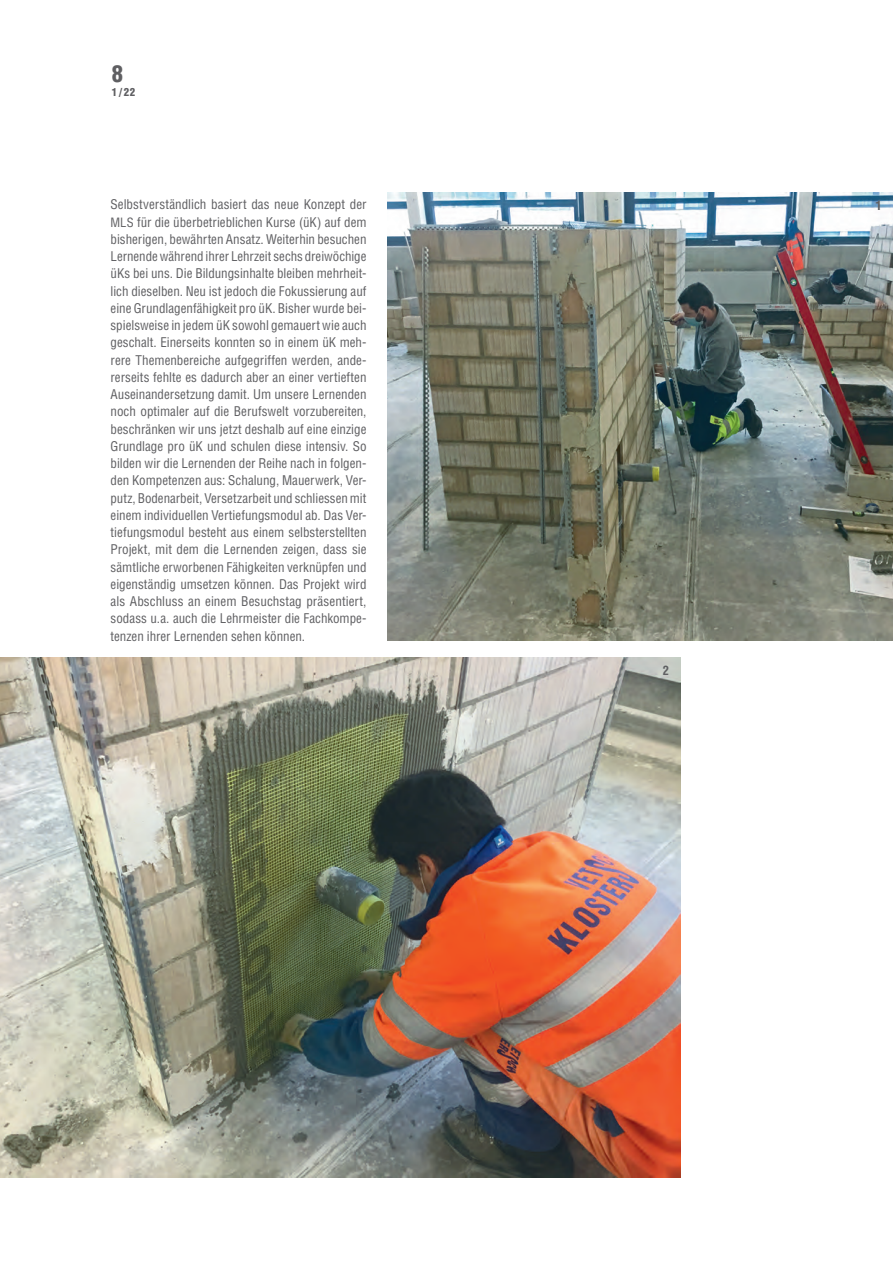
<style>
.page{position:relative;width:893px;height:1263px;background:#fff}
.page>*{position:absolute;margin:0;border:0;box-sizing:border-box;transform-origin:0 0}
.t1{font:900 condensed 22.5px "Helvetica LT Std";color:#5f5f62}
.Lauftext{font:condensed 13.05px/17.2px "Helvetica LT Std";color:#5f5f62;text-align:justify}
.Lauftext-2{font:700 condensed 12.6px "Helvetica LT Std";color:#5f5f62}
.t2{font:900 condensed 10.8px "Helvetica LT Std";color:#5f5f62}
.s1{font-size:12.6px}
</style>
<div class="page">
<img style="left:388px;top:193px;width:505px;height:448px">
<img style="left:0;top:658px;width:680px;height:520px">
<h1 class="t1" style="left:112px;top:60px;width:13px">8</h1>
<p class="t2" style="left:112px;top:86px;width:25px">1/22</p>
<p class="Lauftext" style="left:111px;top:196px;width:258px">Selbstverständlich basiert das neue Konzept der <span class="s1">MLS</span> für die überbetrieblichen Kurse (üK) auf dem bisherigen, bewährten Ansatz. Weiterhin besuchen Lernende während ihrer Lehrzeit sechs dreiwöchige üKs bei uns. Die Bildungsinhalte bleiben mehrheit&shy;lich dieselben. Neu ist jedoch die Fokussierung auf eine Grundlagenfähigkeit pro üK. Bisher wurde bei&shy;spielsweise in jedem üK sowohl gemauert wie auch geschalt. Einerseits konnten so in einem üK meh&shy;rere Themenbereiche aufgegriffen werden, ande&shy;rerseits fehlte es dadurch aber an einer vertieften Auseinandersetzung damit. Um unsere Lernenden noch optimaler auf die Berufswelt vorzubereiten, beschränken wir uns jetzt deshalb auf eine einzige Grundlage pro üK und schulen diese intensiv. So bilden wir die Lernenden der Reihe nach in folgen&shy;den Kompetenzen aus: Schalung, Mauerwerk, Ver&shy;putz, Bodenarbeit, Versetzarbeit und schliessen mit einem individuellen Vertiefungsmodul ab. Das Ver&shy;tiefungsmodul besteht aus einem selbsterstellten Projekt, mit dem die Lernenden zeigen, dass sie sämtliche erworbenen Fähigkeiten verknüpfen und eigenständig umsetzen können. Das Projekt wird als Abschluss an einem Besuchstag präsentiert, sodass u.a. auch die Lehrmeister die Fachkompe&shy;tenzen ihrer Lernenden sehen können.</p>
<p class="Lauftext-2" style="left:875px;top:198px;width:8px">1</p>
<p class="Lauftext-2" style="left:663px;top:663px;width:8px">2</p>
</div>
